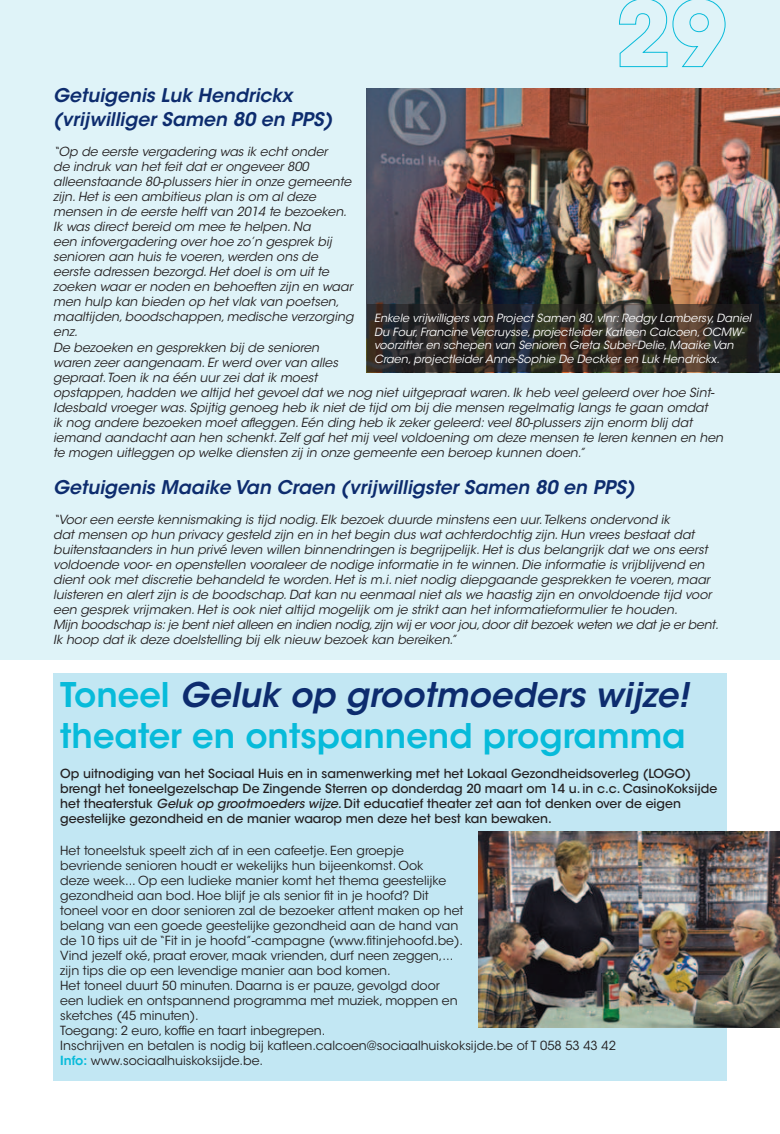
<style>
.page{position:relative;width:780px;height:1134px;background:#fff}
.page>*{position:absolute;margin:0;border:0;box-sizing:border-box;transform-origin:0 0}
.Titels_licht_blauw_i{font:italic 600 33.75px "ITC Avant Garde Std";color:#0d2c6e}
.Titels_licht_blauw_i-2{font:600 33.75px "ITC Avant Garde Std";color:#07bbda}
.Voortitel{font:italic 600 18.75px/24px "ITC Avant Garde Std";color:#0d2c6e}
.Body{font:italic 12.5px/15px "ITC Avant Garde Std";color:#231f20}
.Body_insprong_2_mm{font:12.5px/15px "ITC Avant Garde Std";color:#231f20}
.Inleiding_insprong_2{font:500 12.5px/15px "ITC Avant Garde Std";color:#231f20}
.Body-2{font:italic 12.5px "ITC Avant Garde Std";letter-spacing:-.02em;color:#231f20}
.Onderschrift_foto{font:italic 11.25px/13.5px "ITC Avant Garde Std";color:#fff}
.s1{font-style:normal;color:#07bbda}
.s2{font-style:italic}
.s3{font-weight:600;color:#07bbda}
</style>
<div class="page">
<div style="left:53px;top:673px;width:673px;height:408px;background:#c2e7f3"></div>
<div style="left:0;top:0;width:780px;height:659px;background:#dff3f8"></div>
<img style="left:367px;top:89px;width:413px;height:283px">
<svg style="left:367px;top:305px;width:391px;height:67px;background:#302c27"></svg>
<img style="left:478px;top:831px;width:302px;height:196px">
<svg style="left:619px;top:0;width:106px;height:67px"></svg>
<p class="Voortitel" style="left:53px;top:84px;width:280px">Getuigenis Luk Hendrickx (vrijwilliger Samen 80 en PPS)</p>
<p class="Body" style="left:53px;top:145px;width:302px">“Op de eerste vergadering was ik echt onder<br>de indruk van het feit dat er ongeveer 800 alleenstaande 80-plussers hier in onze gemeente zijn. Het is een ambitieus plan is om al deze mensen in de eerste helft van 2014 te bezoeken.<br>Ik was direct bereid om mee te helpen. Na<br>een infovergadering over hoe zo’n gesprek bij senioren aan huis te voeren, werden ons de eerste adressen bezorgd. Het doel is om uit te zoeken waar er noden en behoeften zijn en waar men hulp kan bieden op het vlak van poetsen, maaltijden, boodschappen, medische verzorging enz.</p>
<p class="Body" style="left:53px;top:340px;width:671px">De bezoeken en gesprekken bij de senioren<br>waren zeer aangenaam. Er werd over van alles<br>gepraat. Toen ik na één uur zei dat ik moest<br>opstappen, hadden we altijd het gevoel dat we nog niet uitgepraat waren. Ik heb veel geleerd over hoe Sint-Idesbald vroeger was. Spijtig genoeg heb ik niet de tijd om bij die mensen regelmatig langs te gaan omdat<br>ik nog andere bezoeken moet afleggen. Eén ding heb ik zeker geleerd: veel 80-plussers zijn enorm blij dat iemand aandacht aan hen schenkt. Zelf gaf het mij veel voldoening om deze mensen te leren kennen en hen te mogen uitleggen op welke diensten zij in onze gemeente een beroep kunnen doen.”</p>
<p class="Voortitel" style="left:53px;top:475px;width:583px">Getuigenis Maaike Van Craen (vrijwilligster Samen 80 en PPS)</p>
<p class="Body" style="left:53px;top:512px;width:659px">“Voor een eerste kennismaking is tijd nodig. Elk bezoek duurde minstens een uur. Telkens ondervond ik<br>dat mensen op hun privacy gesteld zijn en in het begin dus wat achterdochtig zijn. Hun vrees bestaat dat buitenstaanders in hun privé leven willen binnendringen is begrijpelijk. Het is dus belangrijk dat we ons eerst voldoende voor- en openstellen vooraleer de nodige informatie in te winnen. Die informatie is vrijblijvend en dient ook met discretie behandeld te worden. Het is m.i. niet nodig diepgaande gesprekken te voeren, maar luisteren en alert zijn is de boodschap. Dat kan nu eenmaal niet als we haastig zijn en onvoldoende tijd voor een gesprek vrijmaken. Het is ook niet altijd mogelijk om je strikt aan het informatieformulier te houden.</p>
<p class="Body-2" style="left:53px;top:617px;width:667px">Mijn boodschap is: je bent niet alleen en indien nodig, zijn wij er voor jou, door dit bezoek weten we dat je er bent.</p>
<p class="Body" style="left:53px;top:632px;width:405px">Ik hoop dat ik deze doelstelling bij elk nieuw bezoek kan bereiken.”</p>
<p class="Onderschrift_foto" style="left:374px;top:312px;width:378px">Enkele vrijwilligers van Project Samen 80, vlnr: Redgy Lambersy, Daniel Du Four, Francine Vercruysse, projectleider Katleen Calcoen, OCMW&shy;voorzitter en schepen van Senioren Greta Suber-Delie, Maaike Van Craen, projectleider Anne-Sophie De Deckker en Luk Hendrickx.</p>
<p class="Titels_licht_blauw_i" style="left:60px;top:673px;width:630px"><span class="s1">Toneel</span> Geluk op grootmoeders wijze!</p>
<p class="Titels_licht_blauw_i-2" style="left:60px;top:714px;width:627px">theater en ontspannend programma</p>
<p class="Inleiding_insprong_2" style="left:60px;top:766px;width:658px">Op uitnodiging van het Sociaal Huis en in samenwerking met het Lokaal Gezondheidsoverleg (LOGO) brengt het toneelgezelschap De Zingende Sterren op donderdag 20 maart om 14 u. in c.c. CasinoKoksijde het theaterstuk <span class="s2">Geluk op grootmoeders wijze</span>. Dit educatief theater zet aan tot denken over de eigen geestelijke gezondheid en de manier waarop men deze het best kan bewaken.</p>
<p class="Body_insprong_2_mm" style="left:60px;top:843px;width:404px">Het toneelstuk speelt zich af in een cafeetje. Een groepje bevriende senioren houdt er wekelijks hun bijeenkomst. Ook<br>deze week... Op een ludieke manier komt het thema geestelijke gezondheid aan bod. Hoe blijf je als senior fit in je hoofd? Dit toneel voor en door senioren zal de bezoeker attent maken op het belang van een goede geestelijke gezondheid aan de hand van de 10 tips uit de “Fit in je hoofd”-campagne (www.fitinjehoofd.be).<br>Vind jezelf oké, praat erover, maak vrienden, durf neen zeggen,... zijn tips die op een levendige manier aan bod komen.</p>
<p class="Body_insprong_2_mm" style="left:60px;top:978px;width:399px">Het toneel duurt 50 minuten. Daarna is er pauze, gevolgd door een ludiek en ontspannend programma met muziek, moppen en sketches (45 minuten).</p>
<p class="Body_insprong_2_mm" style="left:60px;top:1023px;width:267px">Toegang: 2 euro, koffie en taart inbegrepen.</p>
<p class="Body_insprong_2_mm" style="left:60px;top:1038px;width:557px">Inschrijven en betalen is nodig bij katleen.calcoen@sociaalhuiskoksijde.be of T 058 53 43 42</p>
<p class="Body_insprong_2_mm" style="left:60px;top:1053px;width:204px"><span class="s3">Info:</span> www.sociaalhuiskoksijde.be.</p>
</div>
